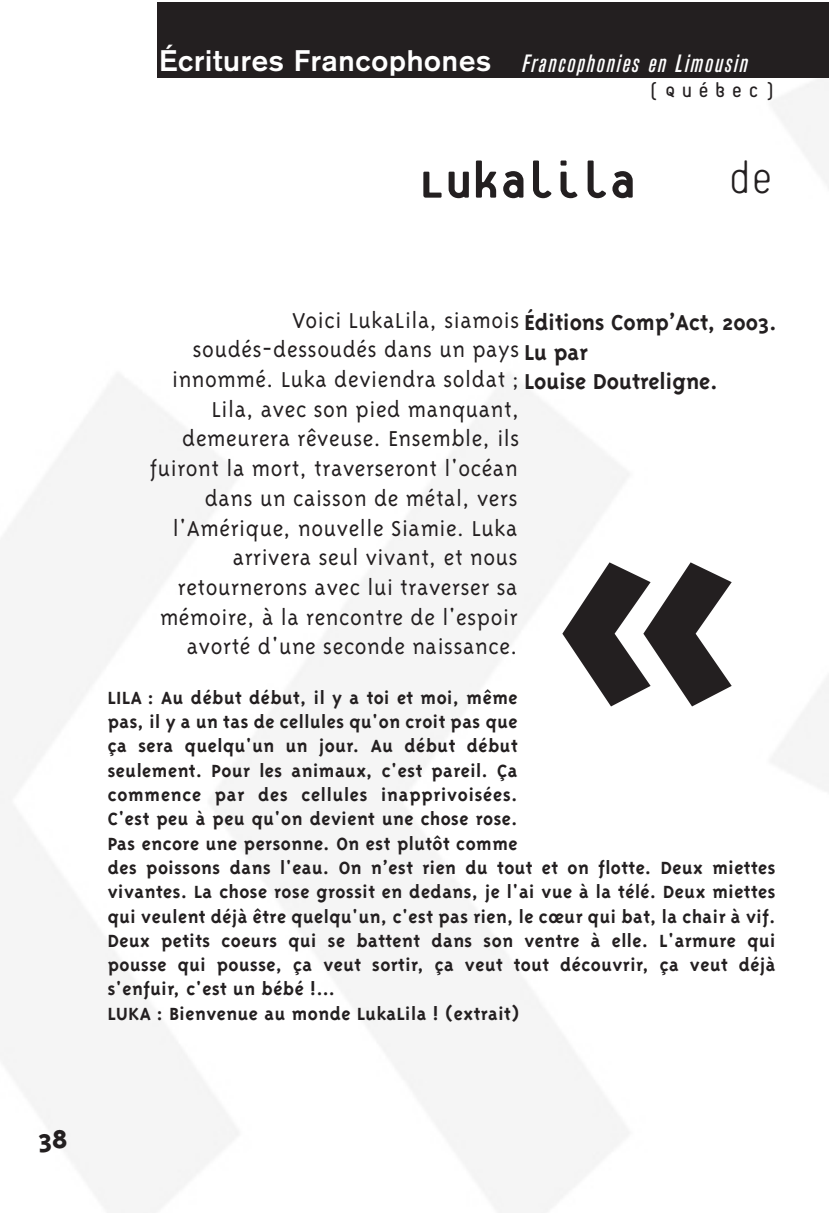
<style>
.page{position:relative;width:831px;height:1213px;background:#fff}
.page>*{position:absolute;margin:0;border:0;box-sizing:border-box;transform-origin:0 0}
.t1{font:800 360px "Triplex";color:#231f20}
.t2{font:800 56.25px "Platelet";letter-spacing:.025em;color:#231f20}
.t3{font:100 49.5px "Platelet";color:#231f20}
.t4{font:700 29.25px "Akzidenz Grotesk";letter-spacing:.03em;color:#fff}
.t5{font:800 29.25px "Triplex";color:#231f20}
.t6{font:300 24.75px/27.4px "Triplex";letter-spacing:.025em;color:#231f20}
.t7{font:italic 500 condensed 24.75px "Akzidenz Grotesk BE";letter-spacing:.07em;color:#fff}
.t8{font:22.5px "Platelet";letter-spacing:.275em;color:#231f20}
.t9{font:700 20.25px/24.3px "Triplex";letter-spacing:.025em;color:#231f20}
.s1{font-weight:700}
</style>
<div class="page">
<div style="left:157px;top:2px;width:671px;height:76px;background:#231f20"></div>
<h3 class="t4" style="left:159px;top:50px;width:333px">Écritures Francophones</h3>
<p class="t7" style="left:522px;top:55px;width:227px">Francophonies en Limousin</p>
<p class="t8" style="left:648px;top:81px;width:128px">(Québec)</p>
<h2 class="t2" style="left:418px;top:158px;width:218px">Lukalila</h2>
<h3 class="t3" style="left:727px;top:157px;width:47px">de</h3>
<p class="t6" style="left:193px;top:310px;width:585px;text-indent:99px">Voici LukaLila, siamois <span class="s1">Éditions Comp’Act, 2003. </span>soudés-dessoudés dans un pays <span class="s1">Lu par</span></p>
<p class="t6" style="left:172px;top:367px;width:547px">innommé. Luka deviendra soldat ; <span class="s1">Louise Doutreligne.</span></p>
<p class="t6" style="left:212px;top:397px;width:309px">Lila, avec son pied manquant,</p>
<p class="t6" style="left:182px;top:427px;width:338px">demeurera rêveuse. Ensemble, ils</p>
<p class="t6" style="left:150px;top:456px;width:369px">fuiront la mort, traverseront l'océan</p>
<p class="t6" style="left:205px;top:486px;width:314px">dans un caisson de métal, vers</p>
<p class="t6" style="left:173px;top:516px;width:346px">l'Amérique, nouvelle Siamie. Luka</p>
<p class="t6" style="left:232px;top:545px;width:286px">arrivera seul vivant, et nous</p>
<p class="t6" style="left:178px;top:575px;width:341px">retournerons avec lui traverser sa</p>
<p class="t6" style="left:160px;top:605px;width:359px">mémoire, à la rencontre de l'espoir</p>
<p class="t6" style="left:187px;top:635px;width:332px">avorté d'une seconde naissance.</p>
<h1 class="t1" style="left:547px;top:482px;width:203px">«</h1>
<p class="t9" style="left:108px;top:687px;width:669px">LILA : Au début début, il y a toi et moi, même<br>pas, il y a un tas de cellules qu'on croit pas que<br>ça sera quelqu'un un jour. Au début début<br>seulement. Pour les animaux, c'est pareil. Ça<br>commence par des cellules inapprivoisées.<br>C'est peu à peu qu'on devient une chose rose.<br>Pas encore une personne. On est plutôt comme<br>des poissons dans l'eau. On n’est rien du tout et on flotte. Deux miettes vivantes. La chose rose grossit en dedans, je l'ai vue à la télé. Deux miettes qui veulent déjà être quelqu'un, c'est pas rien, le cœur qui bat, la chair à vif.<br>Deux petits coeurs qui se battent dans son ventre à elle. L'armure qui pousse qui pousse, ça veut sortir, ça veut tout découvrir, ça veut déjà s'enfuir, c'est un bébé !…<br>LUKA : Bienvenue au monde LukaLila ! (extrait)</p>
<h3 class="t5" style="left:38px;top:1127px;width:31px">38</h3>
</div>
